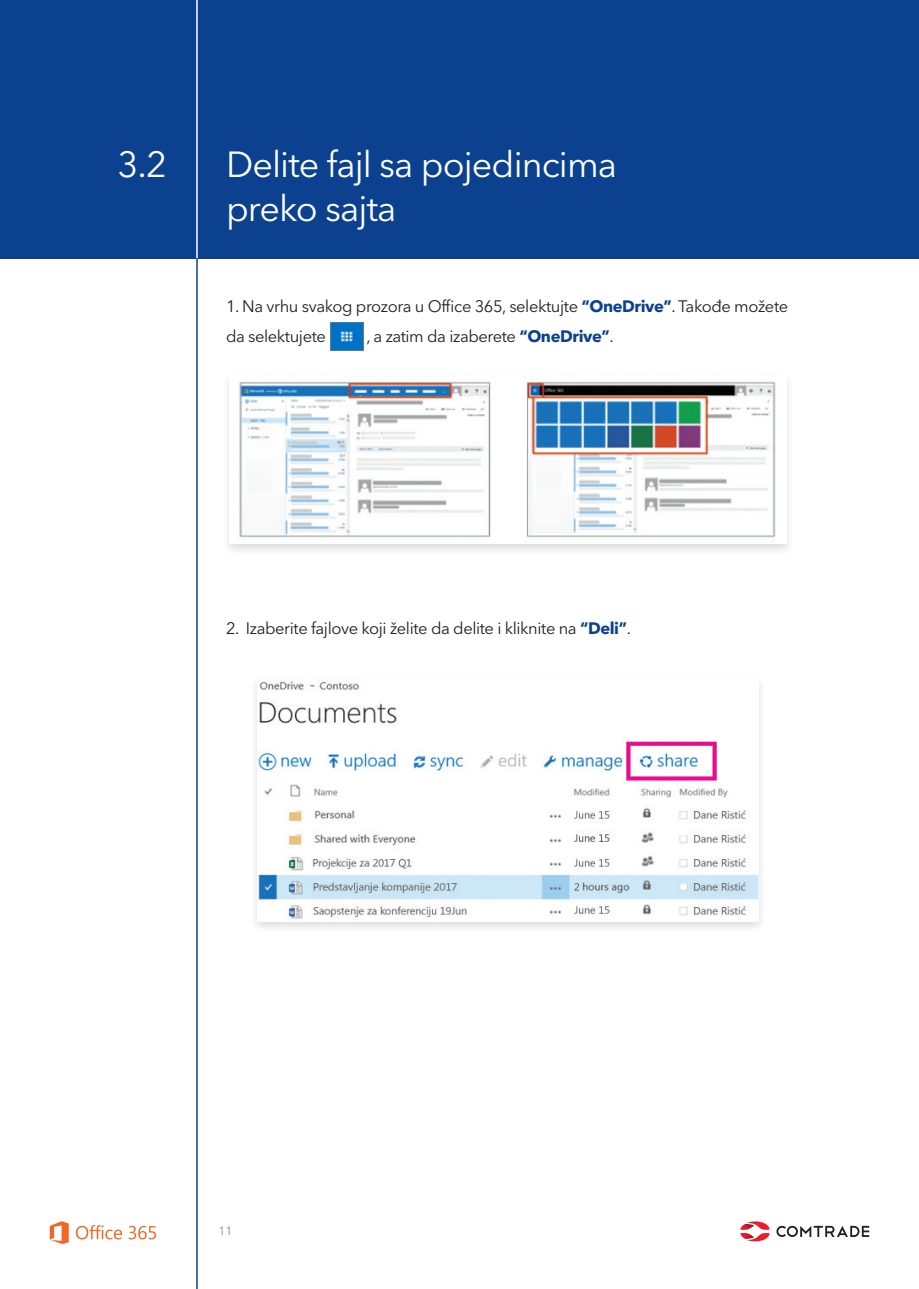
<style>
.page{position:relative;width:919px;height:1289px;background:#fff}
.page>*{position:absolute;margin:0;border:0;box-sizing:border-box;transform-origin:0 0}
.t1{font:36px/43.2px "Avenir Next LT Pro";letter-spacing:-.025em;color:#fff}
.t2{font:16.5px/30px "Avenir Next LT Pro";letter-spacing:-.025em;color:#231f20}
.t3{font:12px "Avenir Next LT Pro";color:#8f9194}
.s1{font-weight:700;color:#0b418f}
</style>
<div class="page">
<svg style="left:50px;top:1221px;width:19px;height:22px"></svg>
<svg style="left:76px;top:1225px;width:46px;height:14px"></svg>
<svg style="left:129px;top:1225px;width:27px;height:14px"></svg>
<svg style="left:776px;top:1225px;width:93px;height:11px"></svg>
<svg style="left:740px;top:1221px;width:29px;height:20px"></svg>
<div style="left:0;top:0;width:918px;height:258px;background:#0b418f"></div>
<hr style="left:196px;top:0;width:2px;height:1288px;background:#0b418f">
<img style="left:331px;top:322px;width:32px;height:28px">
<div style="left:221px;top:370px;width:573px;height:186px;background:#231f20;opacity:.15"></div>
<img style="left:229px;top:374px;width:557px;height:169px">
<div style="left:249px;top:674px;width:517px;height:259px;background:#231f20;opacity:.15"></div>
<img style="left:257px;top:678px;width:501px;height:243px">
<hr style="left:196px;top:0;width:2px;height:258px;background:#fff">
<h1 class="t1" style="left:118px;top:143px;width:51px">3.2</h1>
<h1 class="t1" style="left:226px;top:143px;width:392px">Delite fajl sa pojedincima preko sajta</h1>
<p class="t2" style="left:226px;top:291px;width:563px">1. Na vrhu svakog prozora u Office 365, selektujte <span class="s1">“OneDrive”</span>. Takođe možete da selektujete</p>
<p class="t2" style="left:366px;top:321px;width:249px">, a zatim da izaberete <span class="s1">“OneDrive”</span>.</p>
<p class="t2" style="left:226px;top:612px;width:406px">2. Izaberite fajlove koji želite da delite i kliknite na <span class="s1">“Deli”</span>.</p>
<p class="t3" style="left:218px;top:1223px;width:15px">11</p>
</div>
